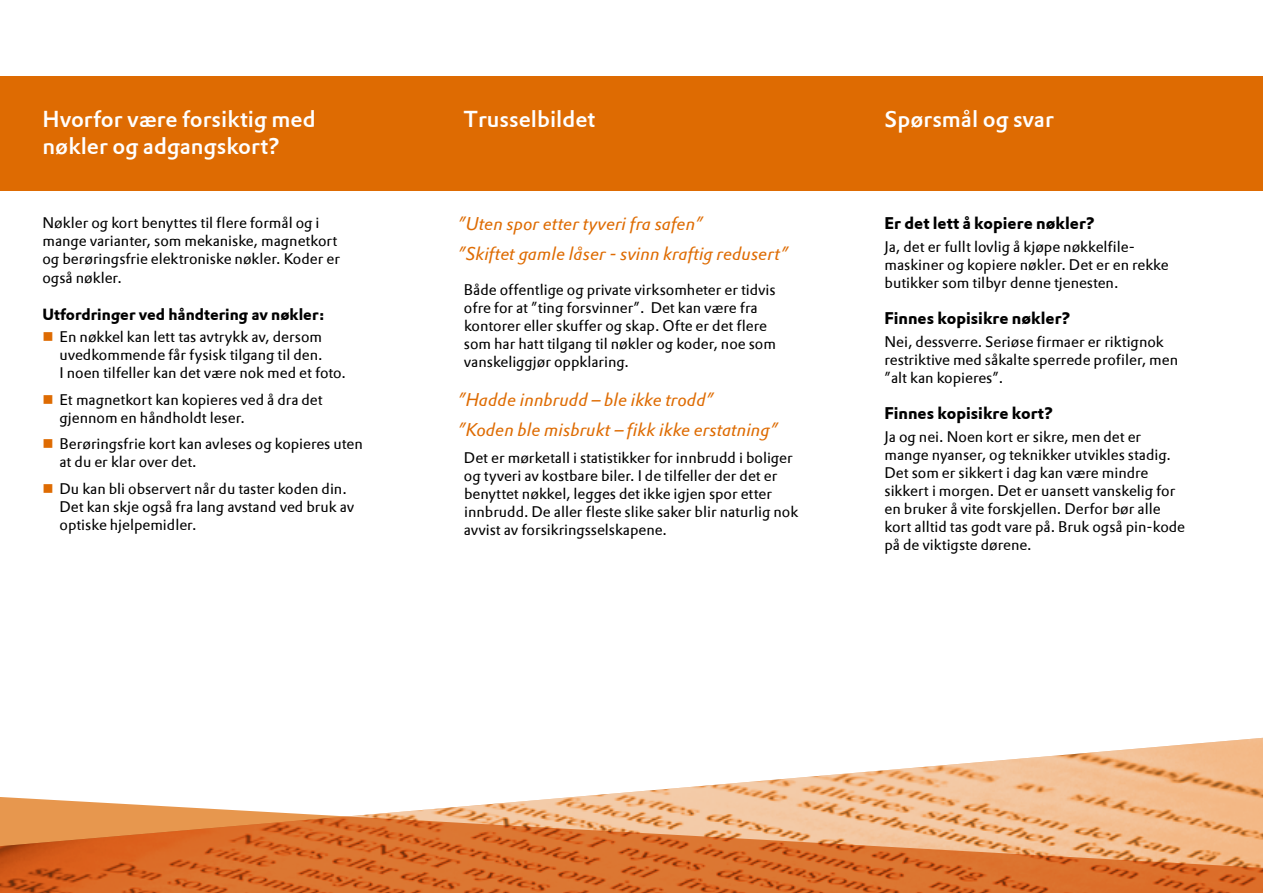
<style>
.page{position:relative;width:1263px;height:893px;background:#fff}
.page>*{position:absolute;margin:0;border:0;box-sizing:border-box;transform-origin:0 0}
.t1{font:22.5px/27px "DTL Prokyon T Medium";color:#fff}
.t2{font:italic 18px/30.2px "DTL Prokyon T";color:#de6b02}
.t3{font:700 16.5px "DTL Prokyon T";color:#000}
.t4{font:700 15.75px "DTL Prokyon T";color:#000}
.t5{font:15px/18px "DTL Prokyon T";color:#000}
</style>
<div class="page">
<img style="left:586px;top:738px;width:677px;height:58px">
<svg style="left:0;top:796px;width:1263px;height:97px;background:#e08d53"></svg>
<div style="left:0;top:77px;width:421px;height:114px;background:#de6b02"></div>
<div style="left:421px;top:77px;width:421px;height:114px;background:#de6b02"></div>
<div style="left:842px;top:77px;width:421px;height:114px;background:#de6b02"></div>
<h1 class="t1" style="left:43px;top:106px;width:275px">Hvorfor være forsiktig med nøkler og adgangskort?</h1>
<h1 class="t1" style="left:463px;top:106px;width:133px">Trusselbildet</h1>
<h1 class="t1" style="left:884px;top:106px;width:171px">Spørsmål og svar</h1>
<p class="t5" style="left:43px;top:214px;width:299px">Nøkler og kort benyttes til flere formål og i mange varianter, som mekaniske, magnetkort og berøringsfrie elektroniske nøkler. Koder er også nøkler.</p>
<p class="t4" style="left:43px;top:304px;width:284px">Utfordringer ved håndtering av nøkler:</p>
<p class="t5" style="left:60px;top:328px;width:288px">En nøkkel kan lett tas avtrykk av, dersom uvedkommende får fysisk tilgang til den.<br>I noen tilfeller kan det være nok med et foto.</p>
<p class="t5" style="left:60px;top:390px;width:265px">Et magnetkort kan kopieres ved å dra det gjennom en håndholdt leser.</p>
<p class="t5" style="left:60px;top:435px;width:305px">Berøringsfrie kort kan avleses og kopieres uten at du er klar over det.</p>
<p class="t5" style="left:60px;top:479px;width:296px">Du kan bli observert når du taster koden din.<br>Det kan skje også fra lang avstand ved bruk av optiske hjelpemidler.</p>
<p class="t2" style="left:458px;top:209px;width:332px">”Uten spor etter tyveri fra safen”<br>”Skiftet gamle låser - svinn kraftig redusert”</p>
<p class="t5" style="left:464px;top:281px;width:314px">Både offentlige og private virksomheter er tidvis ofre for at ”ting forsvinner”. Det kan være fra kontorer eller skuffer og skap. Ofte er det flere som har hatt tilgang til nøkler og koder, noe som vanskeliggjør oppklaring.</p>
<p class="t2" style="left:458px;top:384px;width:322px">”Hadde innbrudd – ble ikke trodd”<br>”Koden ble misbrukt – fikk ikke erstatning”</p>
<p class="t5" style="left:464px;top:448px;width:336px">Det er mørketall i statistikker for innbrudd i boliger og tyveri av kostbare biler. I de tilfeller der det er benyttet nøkkel, legges det ikke igjen spor etter innbrudd. De aller fleste slike saker blir naturlig nok avvist av forsikringsselskapene.</p>
<p class="t3" style="left:884px;top:212px;width:212px">Er det lett å kopiere nøkler?</p>
<p class="t5" style="left:884px;top:237px;width:286px">Ja, det er fullt lovlig å kjøpe nøkkelfile&shy;maskiner og kopiere nøkler. Det er en rekke butikker som tilbyr denne tjenesten.</p>
<p class="t3" style="left:884px;top:308px;width:188px">Finnes kopisikre nøkler?</p>
<p class="t5" style="left:884px;top:332px;width:295px">Nei, dessverre. Seriøse firmaer er riktignok restriktive med såkalte sperrede profiler, men ”alt kan kopieres”.</p>
<p class="t3" style="left:884px;top:403px;width:170px">Finnes kopisikre kort?</p>
<p class="t5" style="left:884px;top:427px;width:302px">Ja og nei. Noen kort er sikre, men det er mange nyanser, og teknikker utvikles stadig.<br>Det som er sikkert i dag kan være mindre sikkert i morgen. Det er uansett vanskelig for en bruker å vite forskjellen. Derfor bør alle kort alltid tas godt vare på. Bruk også pin-kode på de viktigste dørene.</p>
</div>
